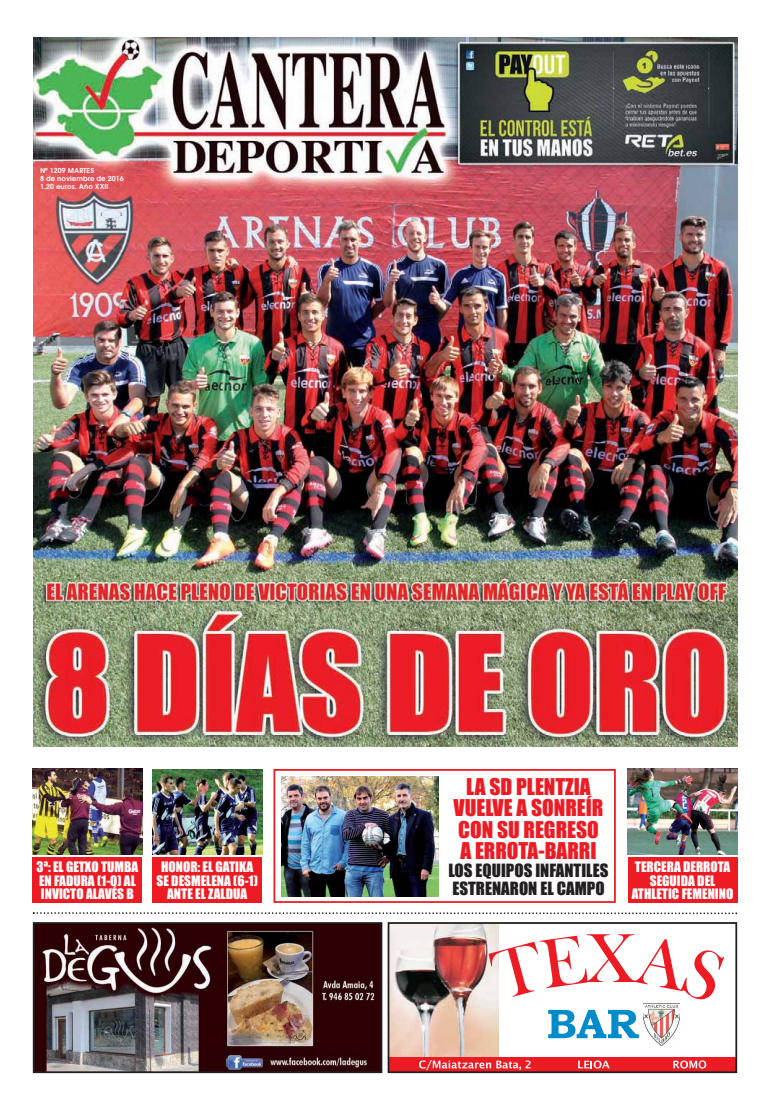
<style>
.page{position:relative;width:770px;height:1111px;background:#fff}
.page>*{position:absolute;margin:0;border:0;box-sizing:border-box;transform-origin:0 0}
.t1{font:21.4px/21.4px "Impact";color:#ed1c24;text-align:center}
.t2{font:16.9px/17.8px "Impact";color:#231f20}
.t3{font:13.4px/13.3px "Impact";color:#fff;text-align:center}
.t4{font:600 7.1px/8px "Avant Garde";color:#fff}
</style>
<div class="page">
<img style="left:34px;top:38px;width:703px;height:708px">
<img style="left:36px;top:924px;width:343px;height:145px">
<div style="left:33px;top:921px;width:349px;height:151px;border:2px solid #231f20"></div>
<img style="left:643px;top:1003px;width:36px;height:41px">
<img style="left:390px;top:924px;width:108px;height:132px">
<div style="left:388px;top:1056px;width:348px;height:15px;background:#ed1c24"></div>
<svg style="left:673px;top:1060px;width:33px;height:8px"></svg>
<svg style="left:578px;top:1060px;width:31px;height:8px"></svg>
<svg style="left:419px;top:1060px;width:111px;height:9px"></svg>
<svg style="left:548px;top:1009px;width:90px;height:28px"></svg>
<svg style="left:488px;top:933px;width:236px;height:66px"></svg>
<div style="left:387px;top:921px;width:350px;height:151px;border:2px solid #231f20"></div>
<svg style="left:33px;top:912px;width:704px;height:1px"></svg>
<img style="left:33px;top:768px;width:109px;height:85px">
<div style="left:33px;top:857px;width:109px;height:45px;background:#ed1c24"></div>
<img style="left:152px;top:769px;width:110px;height:84px">
<div style="left:152px;top:857px;width:110px;height:45px;background:#ed1c24"></div>
<img style="left:627px;top:768px;width:110px;height:85px">
<div style="left:627px;top:857px;width:110px;height:45px;background:#ed1c24"></div>
<div style="left:273px;top:768px;width:342px;height:134px;border:2px solid #ed1c24"></div>
<img style="left:281px;top:776px;width:157px;height:119px">
<p class="t4" style="left:40px;top:167px;width:85px">Nº 1209 MARTES<br>8 de noviembre de 2016<br>1,20 euros. Año XXII</p>
<h1 class="t1" style="left:453px;top:777px;width:151px">LA SD PLENTZIA<br>VUELVE A SONREÍR<br>CON SU REGRESO<br>A ERROTA-BARRI</h1>
<p class="t2" style="left:448px;top:862px;width:161px">LOS EQUIPOS INFANTILES<br>ESTRENARON EL CAMPO</p>
<p class="t3" style="left:37px;top:861px;width:103px;text-align:left">3ª: EL GETXO TUMBA<br>EN FADURA (1-0) AL<br>INVICTO ALAVÉS B</p>
<p class="t3" style="left:156px;top:861px;width:103px">HONOR: EL GATIKA<br>SE DESMELENA (6-1)<br>ANTE EL ZALDUA</p>
<p class="t3" style="left:631px;top:861px;width:103px">TERCERA DERROTA<br>SEGUIDA DEL<br>ATHLETIC FEMENINO</p>
</div>
